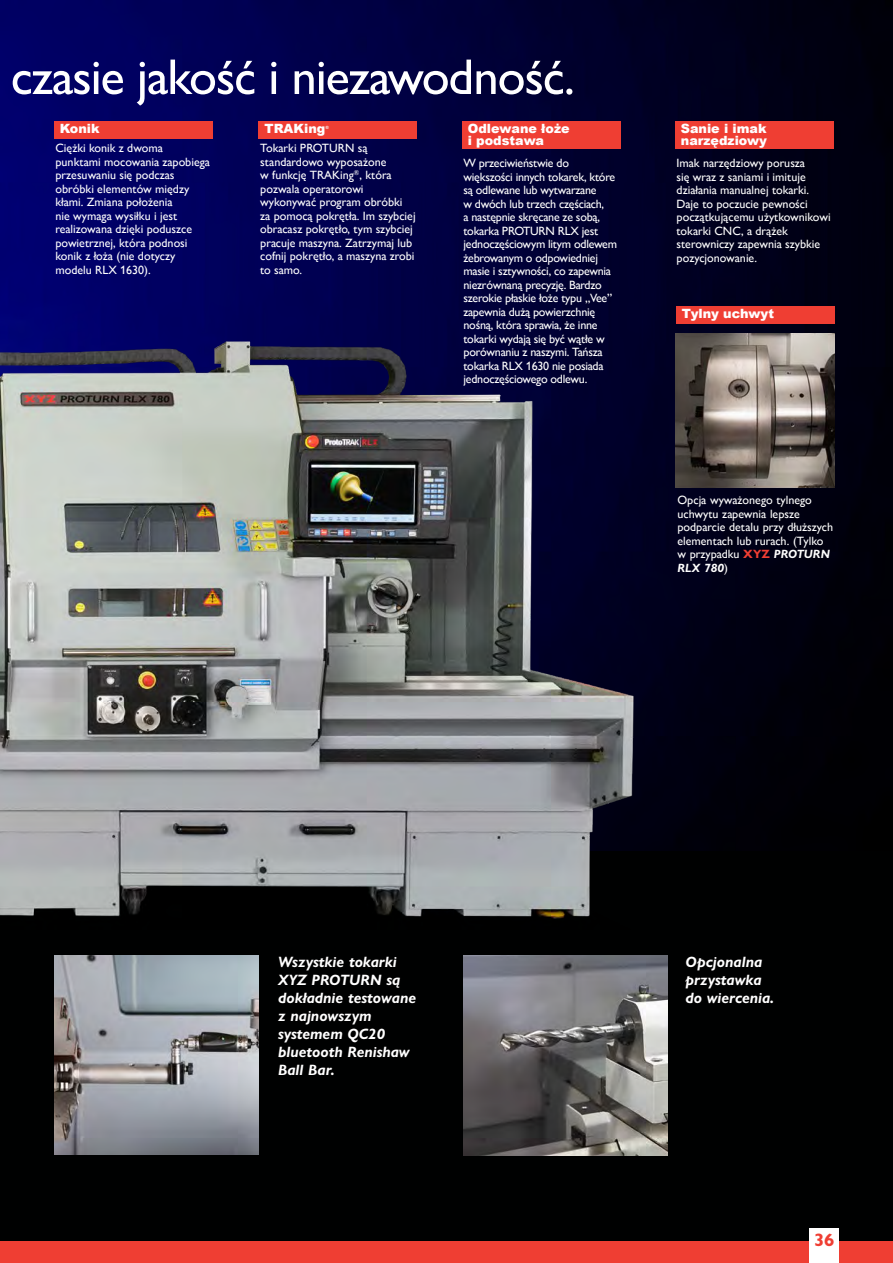
<style>
.page{position:relative;width:893px;height:1263px;background:#fff}
.page>*{position:absolute;margin:0;border:0;box-sizing:border-box;transform-origin:0 0}
.t1{font:50.4px "Gill Sans Nova";letter-spacing:-.02em;color:#fff}
.t2{font:700 18px "Gill Sans Nova";color:#ef3e33}
.t3{font:italic 700 15px/18px "Gill Sans Nova";color:#fff}
.t4{font:900 12.75px/11.2px "Arial";color:#fff}
.Build_copy{font:12px/13.5px "Gill Sans Nova";color:#fff}
.Build_copy-2{font:12px/13.5px "Gill Sans Nova";letter-spacing:-.02em;color:#fff}
.t5{font:900 4.35px "Arial";color:#fff}
.s1{font-weight:700;color:#ef3e33}
.s2{font-weight:700;font-style:italic}
</style>
<div class="page">
<div style="left:0;top:261px;width:893px;height:1002px;background:#000101"></div>
<img style="left:0;top:0;width:893px;height:850px">
<div style="left:0;top:1242px;width:893px;height:21px;background:#ef3e33"></div>
<div style="left:809px;top:1229px;width:30px;height:34px;background:#fff"></div>
<img style="left:0;top:333px;width:647px;height:586px">
<div style="left:675px;top:121px;width:158px;height:28px;background:#ef3e33"></div>
<div style="left:259px;top:121px;width:158px;height:17px;background:#ef3e33"></div>
<div style="left:54px;top:121px;width:158px;height:17px;background:#ef3e33"></div>
<div style="left:462px;top:121px;width:158px;height:28px;background:#ef3e33"></div>
<div style="left:676px;top:306px;width:158px;height:17px;background:#ef3e33"></div>
<img style="left:676px;top:333px;width:158px;height:155px">
<img style="left:464px;top:955px;width:204px;height:200px">
<img style="left:55px;top:955px;width:204px;height:199px">
<h1 class="t1" style="left:11px;top:48px;width:566px">czasie jakość i niezawodność.</h1>
<p class="t4" style="left:60px;top:123px;width:41px">Konik</p>
<p class="Build_copy" style="left:56px;top:141px;width:156px">Ciężki konik z dwoma punktami mocowania zapobiega przesuwaniu się podczas obróbki elementów między kłami. Zmiana położenia<br>nie wymaga wysiłku i jest realizowana dzięki poduszce powietrznej, która podnosi konik z łoża (nie dotyczy modelu RLX 1630).</p>
<p class="t4" style="left:264px;top:123px;width:62px">TRAKing</p>
<p class="t5" style="left:325px;top:125px;width:5px">®</p>
<p class="Build_copy" style="left:260px;top:141px;width:157px">Tokarki PROTURN są standardowo wyposażone<br>w funkcję TRAKing<sup>®</sup>, która pozwala operatorowi wykonywać program obróbki za pomocą pokrętła. Im szybciej obracasz pokrętło, tym szybciej pracuje maszyna. Zatrzymaj lub cofnij pokrętło, a maszyna zrobi to samo.</p>
<p class="t4" style="left:468px;top:123px;width:103px">Odlewane łoże i podstawa</p>
<p class="Build_copy-2" style="left:463px;top:156px;width:155px">W przeciwieństwie do większości innych tokarek, które są odlewane lub wytwarzane<br>w dwóch lub trzech częściach,<br>a następnie skręcane ze sobą, tokarka PROTURN RLX jest jednoczęściowym litym odlewem żebrowanym o odpowiedniej masie i sztywności, co zapewnia niezrównaną precyzję. Bardzo szerokie płaskie łoże typu „Vee” zapewnia dużą powierzchnię nośną, która sprawia, że inne tokarki wydają się być wątłe w porównaniu z naszymi. Tańsza tokarka RLX 1630 nie posiada jednoczęściowego odlewu.</p>
<p class="t4" style="left:681px;top:123px;width:88px">Sanie i imak narzędziowy</p>
<p class="Build_copy" style="left:677px;top:156px;width:156px">Imak narzędziowy porusza<br>się wraz z saniami i imituje działania manualnej tokarki.<br>Daje to poczucie pewności początkującemu użytkownikowi tokarki CNC, a drążek sterowniczy zapewnia szybkie pozycjonowanie.</p>
<p class="t4" style="left:682px;top:308px;width:94px">Tylny uchwyt</p>
<p class="Build_copy" style="left:677px;top:493px;width:157px">Opcja wyważonego tylnego uchwytu zapewnia lepsze podparcie detalu przy dłuższych elementach lub rurach. (Tylko w przypadku <span class="s1">XYZ</span> <span class="s2">PROTURN<br>RLX 780</span>)</p>
<p class="t3" style="left:278px;top:953px;width:140px">Wszystkie tokarki<br>XYZ PROTURN są dokładnie testowane z najnowszym systemem QC20 bluetooth Renishaw<br>Ball Bar.</p>
<p class="t3" style="left:685px;top:953px;width:90px">Opcjonalna przystawka do wiercenia.</p>
<p class="t2" style="left:814px;top:1228px;width:22px">36</p>
</div>
